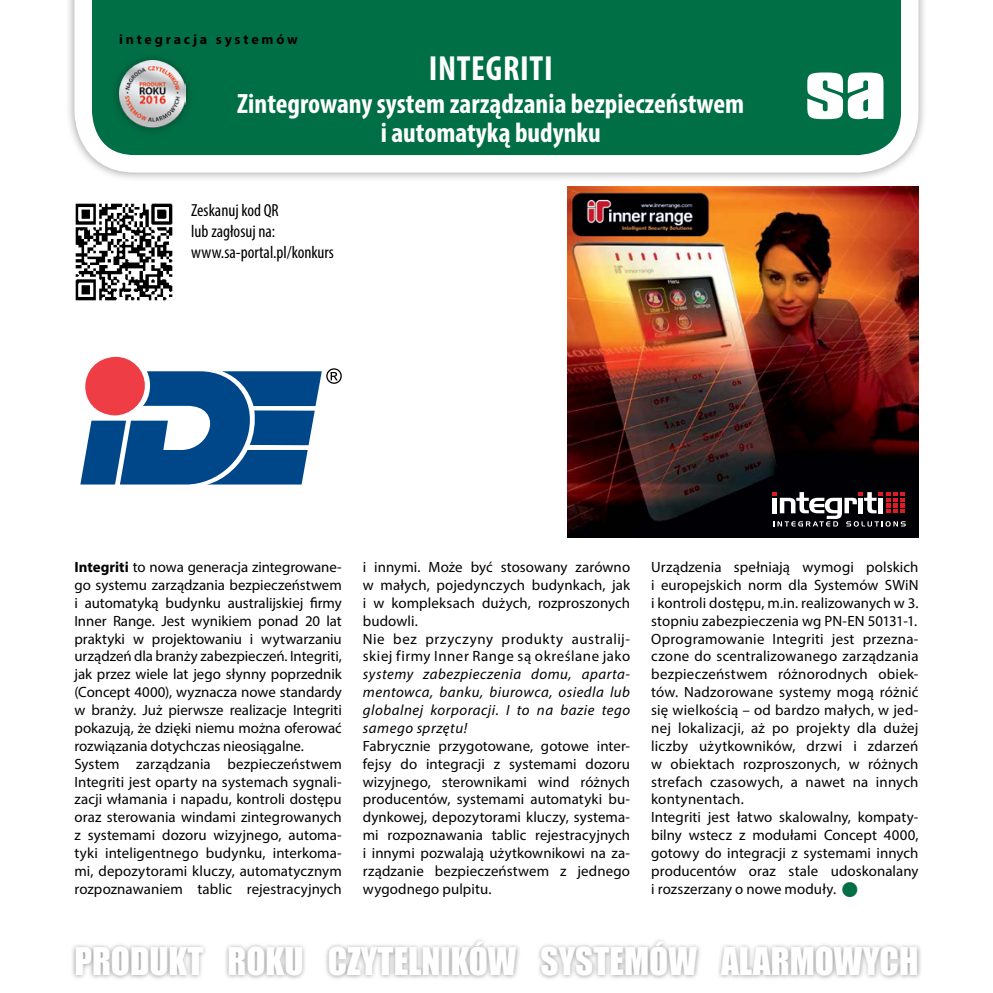
<style>
.page{position:relative;width:993px;height:993px;background:#fff}
.page>*{position:absolute;margin:0;border:0;box-sizing:border-box;transform-origin:0 0}
.t1{font:35px "Impact";color:#fff}
.t2{font:700 condensed 35px "Myriad Pro";letter-spacing:.02em;color:#fff}
.t3{font:700 condensed 28px/28px "Myriad Pro";color:#fff;text-align:center}
.t4{font:condensed 17.5px/21px "Myriad Pro";color:#000}
.t5{font:14.88px/17.8px "Myriad Pro";letter-spacing:.005em;color:#000}
.t6{font:italic 14.88px/17.8px "Myriad Pro";letter-spacing:.035em;color:#000;text-align:justify}
.t7{font:700 14px "Myriad Pro";letter-spacing:.2em;color:#000}
.s1{font-weight:700}
.s2{color:#006f45}
</style>
<div class="page">
<div style="left:71px;top:936px;width:851px;height:44px;background:#000;opacity:.4"></div>
<div style="left:65px;top:0;width:862px;height:182px;background:#000;opacity:.4"></div>
<svg style="left:74px;top:0;width:844px;height:172px;background:#268461"></svg>
<svg style="left:807px;top:72px;width:76px;height:47px"></svg>
<img style="left:75px;top:203px;width:98px;height:98px">
<img style="left:567px;top:187px;width:351px;height:350px">
<svg style="left:772px;top:492px;width:133px;height:34px"></svg>
<img style="left:580px;top:194px;width:119px;height:41px">
<div style="left:109px;top:51px;width:86px;height:86px;background:#006f45"></div>
<img style="left:119px;top:61px;width:67px;height:67px">
<svg style="left:80px;top:356px;width:262px;height:128px"></svg>
<p class="t7" style="left:119px;top:30px;width:180px">integracja systemów</p>
<h1 class="t2" style="left:428px;top:46px;width:125px">Integriti</h1>
<h2 class="t3" style="left:237px;top:89px;width:508px">Zintegrowany system zarządzania bezpieczeństwem i automatyką budynku</h2>
<p class="t4" style="left:191px;top:199px;width:144px">Zeskanuj kod QR<br>lub zagłosuj na: www.sa-portal.pl/konkurs</p>
<p class="t5" style="left:74px;top:557px;width:269px"><span class="s1">Integriti</span> to nowa generacja zintegrowane&shy;go systemu zarządzania bezpieczeństwem i automatyką budynku australijskiej firmy Inner Range. Jest wynikiem ponad 20 lat praktyki w projektowaniu i wytwarzaniu urządzeń dla branży zabezpieczeń. Integriti, jak przez wiele lat jego słynny poprzednik (Concept 4000), wyznacza nowe standardy w branży. Już pierwsze realizacje Integriti pokazują, że dzięki niemu można oferować rozwiązania dotychczas nieosiągalne.<br>System zarządzania bezpieczeństwem Integriti jest oparty na systemach sygnali&shy;zacji włamania i napadu, kontroli dostępu oraz sterowania windami zintegrowanych z systemami dozoru wizyjnego, automa&shy;tyki inteligentnego budynku, interkoma&shy;mi, depozytorami kluczy, automatycznym rozpoznawaniem tablic rejestracyjnych</p>
<p class="t5" style="left:363px;top:557px;width:269px">i innymi. Może być stosowany zarówno w małych, pojedynczych budynkach, jak i w kompleksach dużych, rozproszonych budowli.<br>Nie bez przyczyny produkty australij&shy;skiej firmy Inner Range są określane jako</p>
<p class="t6" style="left:363px;top:665px;width:269px">systemy zabezpieczenia domu, aparta&shy;mentowca, banku, biurowca, osiedla lub globalnej korporacji. I to na bazie tego samego sprzętu!</p>
<p class="t5" style="left:363px;top:736px;width:269px;text-align:justify">Fabrycznie przygotowane, gotowe inter&shy;fejsy do integracji z systemami dozoru wizyjnego, sterownikami wind różnych producentów, systemami automatyki bu&shy;dynkowej, depozytorami kluczy, systema&shy;mi rozpoznawania tablic rejestracyjnych i innymi pozwalają użytkownikowi na za&shy;rządzanie bezpieczeństwem z jednego wygodnego pulpitu.</p>
<p class="t5" style="left:651px;top:557px;width:269px">Urządzenia spełniają wymogi polskich i europejskich norm dla Systemów SWiN i kontroli dostępu, m.in. realizowanych w 3. stopniu zabezpieczenia wg PN-EN 50131-1.<br>Oprogramowanie Integriti jest przezna&shy;czone do scentralizowanego zarządzania bezpieczeństwem różnorodnych obiek&shy;tów. Nadzorowane systemy mogą różnić się wielkością – od bardzo małych, w jed&shy;nej lokalizacji, aż po projekty dla dużej liczby użytkowników, drzwi i zdarzeń w obiektach rozproszonych, w różnych strefach czasowych, a nawet na innych kontynentach.<br>Integriti jest łatwo skalowalny, kompaty&shy;bilny wstecz z modułami Concept 4000, gotowy do integracji z systemami innych producentów oraz stale udoskonalany i rozszerzany o nowe moduły. <span class="s2">■</span></p>
<h1 class="t1" style="left:74px;top:934px;width:845px">PRODUKT ROKU CZYTELNIKÓW SYSTEMÓW ALARMOWYCH</h1>
</div>
